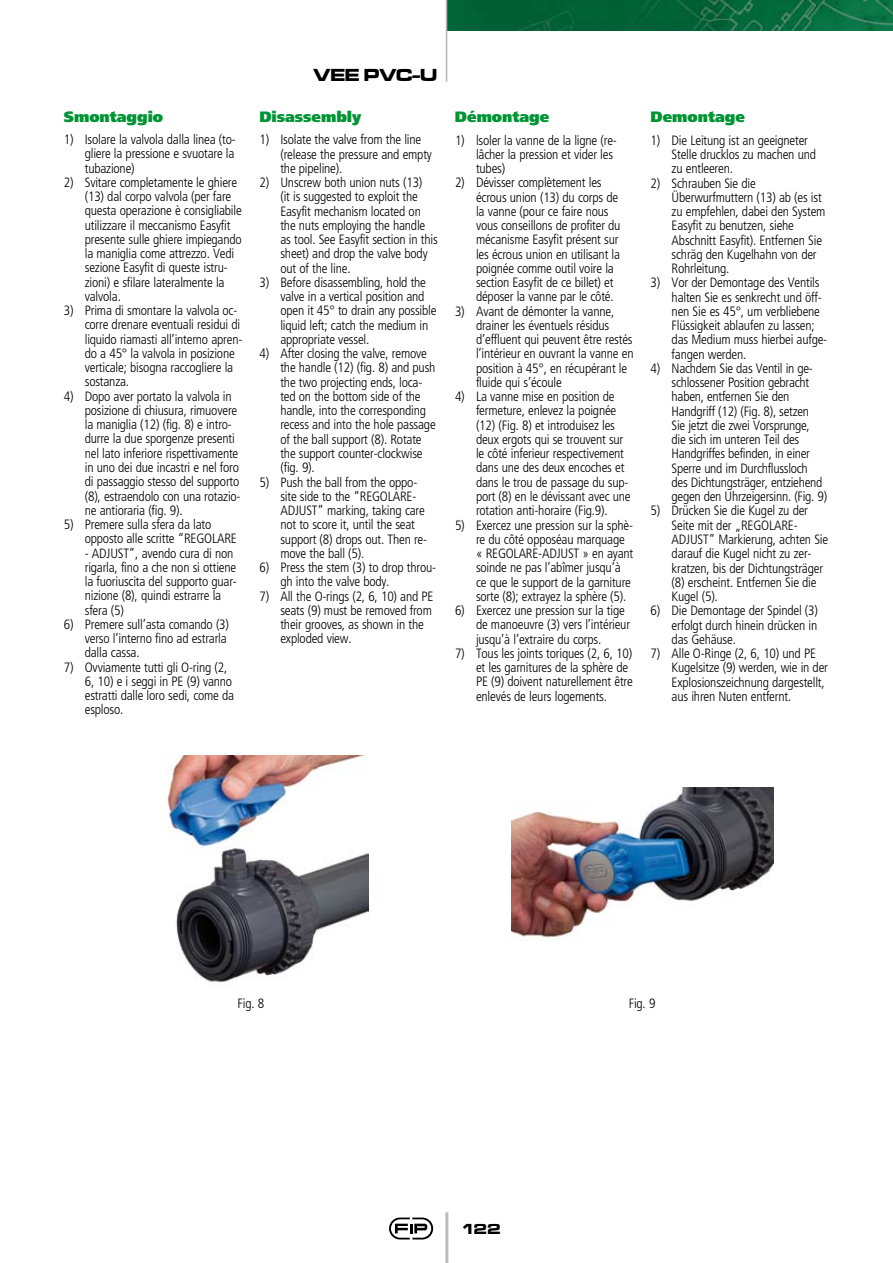
<style>
.page{position:relative;width:893px;height:1263px;background:#fff}
.page>*{position:absolute;margin:0;border:0;box-sizing:border-box;transform-origin:0 0}
.t1{font:18px "Microgramma D Bold Exte";color:#000}
.t2{font:900 15px "Frutiger";color:#009534}
.t3{font:15px "Microgramma D Bold Exte";color:#000}
.t4{font:300 condensed 13.5px/14.2px "Frutiger";letter-spacing:-.015em;color:#000}
</style>
<div class="page">
<hr style="left:445px;top:1212px;width:3px;height:51px;background:#bebab6">
<svg style="left:389px;top:1217px;width:44px;height:22px"></svg>
<img style="left:447px;top:0;width:446px;height:30px">
<hr style="left:446px;top:0;width:1px;height:82px;background:#b1b3b4">
<img style="left:167px;top:756px;width:202px;height:227px">
<img style="left:511px;top:787px;width:262px;height:151px">
<h1 class="t1" style="left:313px;top:63px;width:125px">VEE PVC-U</h1>
<p class="t2" style="left:64px;top:108px;width:101px">Smontaggio</p>
<p class="t2" style="left:259px;top:108px;width:103px">Disassembly</p>
<p class="t2" style="left:455px;top:108px;width:96px">Démontage</p>
<p class="t2" style="left:651px;top:108px;width:96px">Demontage</p>
<p class="t4" style="left:85px;top:132px;width:152px;text-align:justify;text-indent:-21px">1) Isolare la valvola dalla linea (to&shy;gliere la pressione e svuotare la tubazione)</p>
<p class="t4" style="left:85px;top:175px;width:159px;text-indent:-21px">2) Svitare completamente le ghiere (13) dal corpo valvola (per fare questa operazione è consigliabile utilizzare il meccanismo Easyfit presente sulle ghiere impiegando la maniglia come attrezzo. Vedi sezione Easyfit di queste istru&shy;zioni) e sfilare lateralmente la valvola.</p>
<p class="t4" style="left:85px;top:304px;width:159px;text-indent:-21px">3) Prima di smontare la valvola oc&shy;corre drenare eventuali residui di liquido riamasti all’interno apren&shy;do a 45° la valvola in posizione verticale; bisogna raccogliere la sostanza.</p>
<p class="t4" style="left:85px;top:389px;width:157px;text-indent:-21px">4) Dopo aver portato la valvola in posizione di chiusura, rimuovere la maniglia (12) (fig. 8) e intro&shy;durre la due sporgenze presenti nel lato inferiore rispettivamente in uno dei due incastri e nel foro di passaggio stesso del supporto (8), estraendolo con una rotazio&shy;ne antioraria (fig. 9).</p>
<p class="t4" style="left:85px;top:517px;width:154px;text-indent:-21px">5) Premere sulla sfera da lato opposto alle scritte “REGOLARE</p>
<p class="t4" style="left:85px;top:546px;width:154px">- ADJUST”, avendo cura di non rigarla, fino a che non si ottiene la fuoriuscita del supporto guar&shy;nizione (8), quindi estrarre la sfera (5)</p>
<p class="t4" style="left:85px;top:617px;width:146px;text-indent:-21px">6) Premere sull’asta comando (3) verso l’interno fino ad estrarla dalla cassa.</p>
<p class="t4" style="left:85px;top:660px;width:151px;text-indent:-21px">7) Ovviamente tutti gli O-ring (2,<br>6, 10) e i seggi in PE (9) vanno estratti dalle loro sedi, come da esploso.</p>
<p class="t4" style="left:280px;top:133px;width:153px;text-indent:-21px">1) Isolate the valve from the line (release the pressure and empty the pipeline).</p>
<p class="t4" style="left:280px;top:175px;width:159px;text-indent:-21px">2) Unscrew both union nuts (13)<br>(it is suggested to exploit the<br>Easyfit mechanism located on the nuts employing the handle as tool. See Easyfit section in this sheet) and drop the valve body out of the line.</p>
<p class="t4" style="left:280px;top:275px;width:158px;text-indent:-21px">3) Before disassembling, hold the valve in a vertical position and open it 45° to drain any possible liquid left; catch the medium in appropriate vessel.</p>
<p class="t4" style="left:280px;top:347px;width:157px;text-indent:-21px">4) After closing the valve, remove the handle (12) (fig. 8) and push the two projecting ends, loca&shy;ted on the bottom side of the handle, into the corresponding recess and into the hole passage of the ball support (8). Rotate the support counter-clockwise (fig. 9).</p>
<p class="t4" style="left:280px;top:475px;width:148px;text-indent:-21px">5) Push the ball from the oppo&shy;site side to the “REGOLARE-<br>ADJUST” marking, taking care not to score it, until the seat support (8) drops out. Then re&shy;move the ball (5).</p>
<p class="t4" style="left:280px;top:560px;width:157px;text-indent:-21px">6) Press the stem (3) to drop throu&shy;gh into the valve body.</p>
<p class="t4" style="left:280px;top:589px;width:155px;text-indent:-21px">7) All the O-rings (2, 6, 10) and PE seats (9) must be removed from their grooves, as shown in the exploded view.</p>
<p class="t4" style="left:476px;top:133px;width:142px;text-indent:-21px">1) lsoler la vanne de la ligne (re&shy;lâcher la pression et vider les tubes)</p>
<p class="t4" style="left:476px;top:176px;width:146px;text-indent:-21px">2) Dévisser complètement les écrous union (13) du corps de la vanne (pour ce faire nous vous conseillons de profiter du mécanisme Easyfit présent sur les écrous union en utilisant la poignée comme outil voire la section Easyfit de ce billet) et déposer la vanne par le côté.</p>
<p class="t4" style="left:476px;top:304px;width:159px;text-indent:-21px">3) Avant de démonter la vanne, drainer les éventuels résidus d’effluent qui peuvent être restés l’intérieur en ouvrant la vanne en position à 45°, en récupérant le fluide qui s’écoule</p>
<p class="t4" style="left:476px;top:390px;width:156px;text-indent:-21px">4) La vanne mise en position de fermeture, enlevez la poignée (12) (Fig. 8) et introduisez les deux ergots qui se trouvent sur le côté inferieur respectivement dans une des deux encoches et dans le trou de passage du sup&shy;port (8) en le dévissant avec une rotation anti-horaire (Fig.9).</p>
<p class="t4" style="left:476px;top:518px;width:159px;text-indent:-21px">5) Exercez une pression sur la sphè&shy;re du côté opposéau marquage « REGOLARE-ADJUST » en ayant soinde ne pas l’abîmer jusqu’à ce que le support de la garniture sorte (8); extrayez la sphère (5).</p>
<p class="t4" style="left:476px;top:603px;width:156px;text-indent:-21px">6) Exercez une pression sur la tige de manoeuvre (3) vers l’intérieur jusqu’à l’extraire du corps.</p>
<p class="t4" style="left:476px;top:646px;width:158px;text-indent:-21px">7) Tous les joints toriques (2, 6, 10) et les garnitures de la sphère de<br>PE (9) doivent naturellement être enlevés de leurs logements.</p>
<p class="t4" style="left:672px;top:133px;width:146px;text-indent:-21px">1) Die Leitung ist an geeigneter<br>Stelle drucklos zu machen und zu entleeren.</p>
<p class="t4" style="left:672px;top:176px;width:155px;text-indent:-21px">2) Schrauben Sie die<br>Überwurfmuttern (13) ab (es ist zu empfehlen, dabei den System<br>Easyfit zu benutzen, siehe<br>Abschnitt Easyfit). Entfernen Sie schräg den Kugelhahn von der<br>Rohrleitung.</p>
<p class="t4" style="left:672px;top:276px;width:157px;text-indent:-21px">3) Vor der Demontage des Ventils halten Sie es senkrecht und öff&shy;nen Sie es 45°, um verbliebene<br>Flüssigkeit ablaufen zu lassen; das Medium muss hierbei aufge&shy;fangen werden.</p>
<p class="t4" style="left:672px;top:361px;width:157px;text-indent:-21px">4) Nachdem Sie das Ventil in ge&shy;schlossener Position gebracht haben, entfernen Sie den<br>Handgriff (12) (Fig. 8), setzen<br>Sie jetzt die zwei Vorsprunge, die sich im unteren Teil des<br>Handgriffes befinden, in einer<br>Sperre und im Durchflussloch des Dichtungsträger, entziehend gegen den Uhrzeigersinn. (Fig. 9)</p>
<p class="t4" style="left:672px;top:504px;width:158px;text-indent:-21px">5) Drücken Sie die Kugel zu der<br>Seite mit der „REGOLARE-<br>ADJUST” Markierung, achten Sie darauf die Kugel nicht zu zer&shy;kratzen, bis der Dichtungsträger (8) erscheint. Entfernen Sie die<br>Kugel (5).</p>
<p class="t4" style="left:672px;top:604px;width:148px;text-align:justify;text-indent:-21px">6) Die Demontage der Spindel (3) erfolgt durch hinein drücken in das Gehäuse.</p>
<p class="t4" style="left:672px;top:646px;width:158px;text-indent:-21px">7) Alle O-Ringe (2, 6, 10) und PE<br>Kugelsitze (9) werden, wie in der<br>Explosionszeichnung dargestellt, aus ihren Nuten entfernt.</p>
<p class="t4" style="left:237px;top:996px;width:28px">Fig. 8</p>
<p class="t4" style="left:629px;top:996px;width:28px">Fig. 9</p>
<p class="t3" style="left:462px;top:1218px;width:41px">122</p>
</div>
